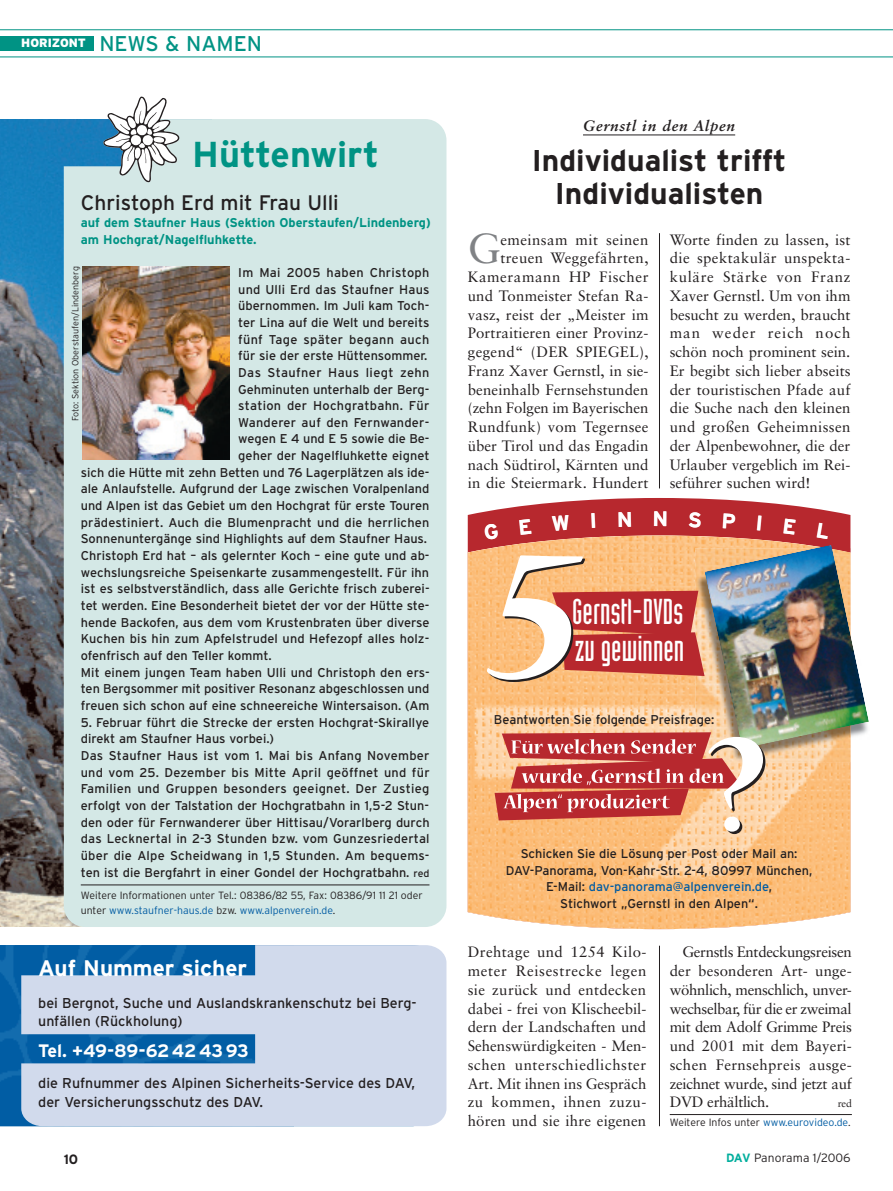
<style>
.page{position:relative;width:893px;height:1191px;background:#fff}
.page>*{position:absolute;margin:0;border:0;box-sizing:border-box;transform-origin:0 0}
.t1{font:41.85px "Sabon";color:#808285}
.t2{font:700 36px "Interstate";color:#009384}
.t3{font:35.25px/37.3px "Industria Solid";color:#fff}
.t4{font:700 30px/33px "Interstate";color:#231f20;text-align:center}
.t5{font:700 22.5px "Interstate";color:#fff}
.t6{font:21.3px "Interstate";color:#009384}
.t7{font:21px "Interstate";color:#231f20}
.t8{font:700 21px "Interstate";color:#fff}
.t9{font:700 18px "Interstate";letter-spacing:-.015em;color:#fff}
.t10{font:15px/18.8px "Sabon";letter-spacing:.01em;color:#231f20;text-align:justify}
.t11{font:italic 700 15px "Sabon";letter-spacing:.05em;color:#231f20}
.t12{font:14.25px/18.8px "Interstate";color:#231f20}
.t13{font:700 13.5px "Interstate";color:#231f20}
.t14{font:12.75px/16.6px "Interstate";color:#231f20}
.t15{font:700 12.75px/16.6px "Interstate";color:#009384}
.t16{font:12.75px "Interstate";letter-spacing:.02em;color:#231f20}
.t17{font:12.75px "Interstate";letter-spacing:.025em;color:#231f20}
.t18{font:12.75px "Interstate";letter-spacing:.03em;color:#231f20}
.t19{font:300 12px "Interstate";letter-spacing:.005em;color:#231f20}
.t20{font:300 10.5px/15px "Interstate";color:#231f20}
.t21{font:10.5px "Sabon";color:#231f20}
.t22{font:300 9px "Interstate";color:#231f20}
.s1{font-size:10.5px}
.s2{color:#015ca3}
.s3{font-weight:700;color:#00ae9d}
</style>
<div class="page">
<svg style="left:468px;top:498px;width:382px;height:37px;background:#c24a4f"></svg>
<img style="left:468px;top:535px;width:382px;height:394px">
<img style="left:0;top:119px;width:64px;height:808px">
<div style="left:64px;top:119px;width:382px;height:808px;background:#d4e8e6"></div>
<hr style="left:81px;top:884px;width:348px;height:1px;background:#231f20">
<svg style="left:103px;top:96px;width:77px;height:86px"></svg>
<img style="left:0;top:945px;width:21px;height:181px">
<svg style="left:21px;top:945px;width:425px;height:181px;background:#abc3df"></svg>
<hr style="left:583px;top:135px;width:152px;height:1px;background:#231f20">
<hr style="left:670px;top:1114px;width:182px;height:1px;background:#231f20">
<img style="left:82px;top:267px;width:148px;height:192px">
<img style="left:695px;top:548px;width:156px;height:214px">
<img style="left:704px;top:545px;width:165px;height:203px">
<svg style="left:486px;top:555px;width:218px;height:127px;background:#dd8b6f"></svg>
<svg style="left:495px;top:732px;width:270px;height:102px;background:#d7806f"></svg>
<hr style="left:659px;top:233px;width:1px;height:255px;background:#231f20">
<hr style="left:659px;top:945px;width:1px;height:181px;background:#231f20">
<div style="left:0;top:36px;width:94px;height:15px;background:#009384"></div>
<hr style="left:0;top:57px;width:893px;height:1px;background:#009384">
<hr style="left:0;top:29px;width:893px;height:1px;background:#009384">
<svg style="left:484px;top:523px;width:14px;height:17px"></svg>
<svg style="left:519px;top:518px;width:12px;height:16px"></svg>
<svg style="left:552px;top:515px;width:17px;height:16px"></svg>
<svg style="left:592px;top:513px;width:3px;height:15px"></svg>
<svg style="left:619px;top:512px;width:12px;height:15px"></svg>
<svg style="left:689px;top:511px;width:12px;height:16px"></svg>
<svg style="left:723px;top:513px;width:13px;height:16px"></svg>
<svg style="left:757px;top:515px;width:5px;height:15px"></svg>
<svg style="left:784px;top:518px;width:12px;height:16px"></svg>
<svg style="left:817px;top:522px;width:13px;height:17px"></svg>
<h3 class="t6" style="left:21px;top:31px;width:242px"><sup>HORIZONT</sup> NEWS &amp; NAMEN</h3>
<h2 class="t2" style="left:192px;top:134px;width:188px">Hüttenwirt</h2>
<h3 class="t7" style="left:81px;top:191px;width:260px">Christoph Erd mit Frau Ulli</h3>
<p class="t15" style="left:81px;top:214px;width:352px">auf dem Staufner Haus (Sektion Oberstaufen/Lindenberg) am Hochgrat/Nagelfluhkette.</p>
<p class="t17" style="left:238px;top:265px;width:193px">Im Mai 2005 haben Christoph</p>
<p class="t14" style="left:238px;top:281px;width:193px">und Ulli Erd das Staufner Haus</p>
<p class="t14" style="left:238px;top:297px;width:193px">übernommen. Im Juli kam Toch-</p>
<p class="t14" style="left:238px;top:314px;width:193px">ter Lina auf die Welt und bereits</p>
<p class="t17" style="left:238px;top:332px;width:193px">fünf Tage später begann auch</p>
<p class="t14" style="left:238px;top:347px;width:191px">für sie der erste Hüttensommer.</p>
<p class="t18" style="left:238px;top:365px;width:193px">Das Staufner Haus liegt zehn</p>
<p class="t14" style="left:238px;top:380px;width:193px">Gehminuten unterhalb der Berg-</p>
<p class="t16" style="left:238px;top:398px;width:193px">station der Hochgratbahn. Für</p>
<p class="t16" style="left:238px;top:415px;width:193px">Wanderer auf den Fernwander-</p>
<p class="t14" style="left:238px;top:430px;width:193px">wegen E 4 und E 5 sowie die Be-</p>
<p class="t14" style="left:238px;top:447px;width:193px">geher der Nagelfluhkette eignet</p>
<p class="t14" style="left:81px;top:464px;width:350px">sich die Hütte mit zehn Betten und 76 Lagerplätzen als ide-</p>
<p class="t14" style="left:81px;top:480px;width:350px">ale Anlaufstelle. Aufgrund der Lage zwischen Voralpenland</p>
<p class="t14" style="left:81px;top:497px;width:350px">und Alpen ist das Gebiet um den Hochgrat für erste Touren</p>
<p class="t14" style="left:81px;top:514px;width:350px">prädestiniert. Auch die Blumenpracht und die herrlichen</p>
<p class="t14" style="left:81px;top:530px;width:348px">Sonnenuntergänge sind Highlights auf dem Staufner Haus.</p>
<p class="t14" style="left:81px;top:547px;width:350px">Christoph Erd hat – als gelernter Koch – eine gute und ab-</p>
<p class="t14" style="left:81px;top:564px;width:350px">wechslungsreiche Speisenkarte zusammengestellt. Für ihn</p>
<p class="t14" style="left:81px;top:580px;width:350px">ist es selbstverständlich, dass alle Gerichte frisch zuberei-</p>
<p class="t14" style="left:81px;top:597px;width:350px">tet werden. Eine Besonderheit bietet der vor der Hütte ste-</p>
<p class="t14" style="left:81px;top:614px;width:350px">hende Backofen, aus dem vom Krustenbraten über diverse</p>
<p class="t14" style="left:81px;top:630px;width:350px">Kuchen bis hin zum Apfelstrudel und Hefezopf alles holz-</p>
<p class="t14" style="left:81px;top:647px;width:192px">ofenfrisch auf den Teller kommt.</p>
<p class="t14" style="left:81px;top:663px;width:350px">Mit einem jungen Team haben Ulli und Christoph den ers-</p>
<p class="t14" style="left:81px;top:680px;width:350px">ten Bergsommer mit positiver Resonanz abgeschlossen und</p>
<p class="t14" style="left:81px;top:697px;width:350px">freuen sich schon auf eine schneereiche Wintersaison. (Am</p>
<p class="t14" style="left:81px;top:713px;width:350px">5. Februar führt die Strecke der ersten Hochgrat-Skirallye direkt am Staufner Haus vorbei.)<br>Das Staufner Haus ist vom 1. Mai bis Anfang November und vom 25. Dezember bis Mitte April geöffnet und für Familien und Gruppen besonders geeignet. Der Zustieg erfolgt von der Talstation der Hochgratbahn in 1,5-2 Stun&shy;den oder für Fernwanderer über Hittisau/Vorarlberg durch das Lecknertal in 2-3 Stunden bzw. vom Gunzesriedertal über die Alpe Scheidwang in 1,5 Stunden. Am bequems&shy;ten ist die Bergfahrt in einer Gondel der Hochgratbahn. <span class="s1">red</span></p>
<p class="t20" style="left:81px;top:887px;width:343px">Weitere Informationen unter Tel.: 08386/82 55, Fax: 08386/91 11 21 oder unter <span class="s2">www.staufner-haus.de</span> bzw. <span class="s2">www.alpenverein.de</span>.</p>
<p class="t22" style="left:70px;top:421px;width:156px;rotate:-90deg">Foto: Sektion Oberstaufen/Lindenberg</p>
<h3 class="t5" style="left:38px;top:955px;width:210px">Auf Nummer sicher</h3>
<p class="t12" style="left:38px;top:993px;width:380px">bei Bergnot, Suche und Auslandskrankenschutz bei Berg&shy;unfällen (Rückholung)</p>
<h3 class="t9" style="left:38px;top:1040px;width:212px">Tel. +49-89-62424393</h3>
<p class="t12" style="left:38px;top:1073px;width:378px">die Rufnummer des Alpinen Sicherheits-Service des DAV, der Versicherungsschutz des DAV.</p>
<p class="t11" style="left:583px;top:116px;width:154px">Gernstl in den Alpen</p>
<h3 class="t4" style="left:532px;top:143px;width:256px">Individualist trifft<br>Individualisten</h3>
<h1 class="t1" style="left:468px;top:224px;width:34px">G</h1>
<p class="t10" style="left:468px;top:230px;width:182px;text-align:right">emeinsam mit seinen treuen Weggefährten,<br>Kameramann HP Fischer und Tonmeister Stefan Ra&shy;vasz, reist der „Meister im<br>Portraitieren einer Provinz&shy;gegend“ (DER SPIEGEL),<br>Franz Xaver Gernstl, in sie&shy;beneinhalb Fernsehstunden (zehn Folgen im Bayerischen<br>Rundfunk) vom Tegernsee über Tirol und das Engadin nach Südtirol, Kärnten und in die Steiermark. Hundert</p>
<p class="t10" style="left:670px;top:230px;width:182px">Worte finden zu lassen, ist die spektakulär unspekta&shy;kuläre Stärke von Franz Xaver Gernstl. Um von ihm besucht zu werden, braucht man weder reich noch schön noch prominent sein.<br>Er begibt sich lieber abseits der touristischen Pfade auf die Suche nach den kleinen und großen Geheimnissen der Alpenbewohner, die der Urlauber vergeblich im Rei&shy;seführer suchen wird!</p>
<h3 class="t8" style="left:652px;top:507px;width:17px">N</h3>
<h3 class="t3" style="left:572px;top:592px;width:114px">Gernstl-DVDs zu gewinnen</h3>
<p class="t14" style="left:494px;top:711px;width:222px">Beantworten Sie folgende Preisfrage:</p>
<p class="t14" style="left:506px;top:845px;width:308px;text-align:center">Schicken Sie die Lösung per Post oder Mail an:<br>DAV-Panorama, Von-Kahr-Str. 2-4, 80997 München, E-Mail: <span class="s2">dav-panorama@alpenverein.de</span>,<br>Stichwort „Gernstl in den Alpen“.</p>
<p class="t10" style="left:468px;top:942px;width:180px">Drehtage und 1254 Kilo&shy;meter Reisestrecke legen sie zurück und entdecken dabei - frei von Klischeebil&shy;dern der Landschaften und Sehenswürdigkeiten - Men&shy;schen unterschiedlichster Art. Mit ihnen ins Gespräch zu kommen, ihnen zuzu&shy;hören und sie ihre eigenen</p>
<p class="t10" style="left:670px;top:942px;width:184px;text-indent:13px">Gernstls Entdeckungsreisen der besonderen Art- unge&shy;wöhnlich, menschlich, unver&shy;wechselbar, für die er zweimal mit dem Adolf Grimme Preis und 2001 mit dem Bayeri&shy;schen Fernsehpreis ausge&shy;zeichnet wurde, sind jetzt auf DVD erhältlich.</p>
<p class="t21" style="left:838px;top:1097px;width:16px">red</p>
<p class="t20" style="left:670px;top:1115px;width:182px">Weitere Infos unter <span class="s2">www.eurovideo.de</span>.</p>
<p class="t13" style="left:64px;top:1151px;width:16px">10</p>
<p class="t19" style="left:726px;top:1151px;width:126px"><span class="s3">DAV</span> Panorama 1/2006</p>
</div>
